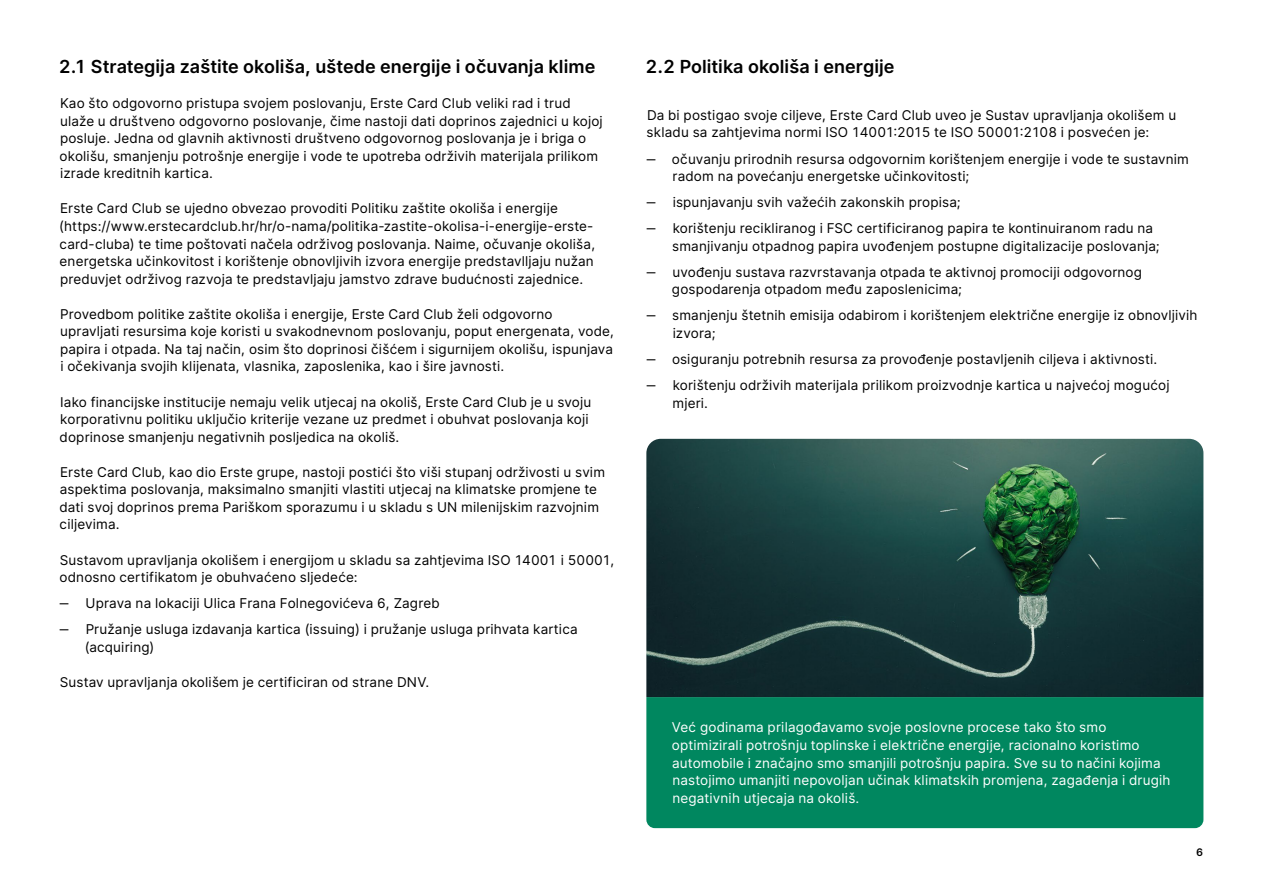
<style>
.page{position:relative;width:1263px;height:893px;background:#fff}
.page>*{position:absolute;margin:0;border:0;box-sizing:border-box;transform-origin:0 0}
.t1{font:600 18px "Inter";letter-spacing:.005em;color:#000}
.t2{font:13.5px/17.5px "Inter";letter-spacing:.01em;color:#000}
.t3{font:13.5px/17.5px "Inter";letter-spacing:.015em;color:#fff}
.t4{font:600 10.5px "Inter";color:#000}
</style>
<div class="page">
<div style="left:646px;top:697px;width:557px;height:131px;background:#00875f"></div>
<img style="left:646px;top:439px;width:557px;height:258px">
<h1 class="t1" style="left:59px;top:53px;width:538px">2.1 Strategija zaštite okoliša, uštede energije i očuvanja klime</h1>
<p class="t2" style="left:60px;top:94px;width:545px">Kao što odgovorno pristupa svojem poslovanju, Erste Card Club veliki rad i trud ulaže u društveno odgovorno poslovanje, čime nastoji dati doprinos zajednici u kojoj posluje. Jedna od glavnih aktivnosti društveno odgovornog poslovanja je i briga o okolišu, smanjenju potrošnje energije i vode te upotreba održivih materijala prilikom izrade kreditnih kartica.</p>
<p class="t2" style="left:59px;top:199px;width:538px">Erste Card Club se ujedno obvezao provoditi Politiku zaštite okoliša i energije (https://www.erstecardclub.hr/hr/o-nama/politika-zastite-okolisa-i-energije-erste&shy;card-cluba) te time poštovati načela održivog poslovanja. Naime, očuvanje okoliša, energetska učinkovitost i korištenje obnovljivih izvora energije predstavlljaju nužan preduvjet održivog razvoja te predstavljaju jamstvo zdrave budućnosti zajednice.</p>
<p class="t2" style="left:60px;top:305px;width:555px">Provedbom politike zaštite okoliša i energije, Erste Card Club želi odgovorno upravljati resursima koje koristi u svakodnevnom poslovanju, poput energenata, vode, papira i otpada. Na taj način, osim što doprinosi čišćem i sigurnijem okolišu, ispunjava i očekivanja svojih klijenata, vlasnika, zaposlenika, kao i šire javnosti.</p>
<p class="t2" style="left:60px;top:393px;width:533px">Iako financijske institucije nemaju velik utjecaj na okoliš, Erste Card Club je u svoju korporativnu politiku uključio kriterije vezane uz predmet i obuhvat poslovanja koji doprinose smanjenju negativnih posljedica na okoliš.</p>
<p class="t2" style="left:60px;top:463px;width:547px">Erste Card Club, kao dio Erste grupe, nastoji postići što viši stupanj održivosti u svim aspektima poslovanja, maksimalno smanjiti vlastiti utjecaj na klimatske promjene te dati svoj doprinos prema Pariškom sporazumu i u skladu s UN milenijskim razvojnim ciljevima.</p>
<p class="t2" style="left:60px;top:550px;width:556px">Sustavom upravljanja okolišem i energijom u skladu sa zahtjevima ISO 14001 i 50001, odnosno certifikatom je obuhvaćeno sljedeće:</p>
<p class="t2" style="left:60px;top:590px;width:381px;line-height:26.1px">‒ Uprava na lokaciji Ulica Frana Folnegovićeva 6, Zagreb ‒</p>
<p class="t2" style="left:85px;top:620px;width:494px">Pružanje usluga izdavanja kartica (issuing) i pružanje usluga prihvata kartica (acquiring)</p>
<p class="t2" style="left:60px;top:673px;width:371px">Sustav upravljanja okolišem je certificiran od strane DNV.</p>
<h1 class="t1" style="left:646px;top:53px;width:250px">2.2 Politika okoliša i energije</h1>
<p class="t2" style="left:647px;top:106px;width:531px">Da bi postigao svoje ciljeve, Erste Card Club uveo je Sustav upravljanja okolišem u skladu sa zahtjevima normi ISO 14001:2015 te ISO 50001:2108 i posvećen je:</p>
<p class="t2" style="left:672px;top:150px;width:518px;text-indent:-26px">‒ očuvanju prirodnih resursa odgovornim korištenjem energije i vode te sustavnim radom na povećanju energetske učinkovitosti;</p>
<p class="t2" style="left:647px;top:193px;width:10px">‒</p>
<p class="t2" style="left:673px;top:193px;width:290px">ispunjavanju svih važećih zakonskih propisa;</p>
<p class="t2" style="left:647px;top:219px;width:10px">‒</p>
<p class="t2" style="left:672px;top:219px;width:489px">korištenju recikliranog i FSC certificiranog papira te kontinuiranom radu na smanjivanju otpadnog papira uvođenjem postupne digitalizacije poslovanja;</p>
<p class="t2" style="left:647px;top:263px;width:10px">‒</p>
<p class="t2" style="left:672px;top:263px;width:472px">uvođenju sustava razvrstavanja otpada te aktivnoj promociji odgovornog gospodarenja otpadom među zaposlenicima;</p>
<p class="t2" style="left:673px;top:306px;width:526px;text-indent:-26px">‒ smanjenju štetnih emisija odabirom i korištenjem električne energije iz obnovljivih izvora;</p>
<p class="t2" style="left:647px;top:346px;width:512px;line-height:26.1px">‒ osiguranju potrebnih resursa za provođenje postavljenih ciljeva i aktivnosti. ‒</p>
<p class="t2" style="left:672px;top:376px;width:499px">korištenju održivih materijala prilikom proizvodnje kartica u najvećoj mogućoj mjeri.</p>
<p class="t3" style="left:672px;top:718px;width:500px">Već godinama prilagođavamo svoje poslovne procese tako što smo optimizirali potrošnju toplinske i električne energije, racionalno koristimo automobile i značajno smo smanjili potrošnju papira. Sve su to načini kojima nastojimo umanjiti nepovoljan učinak klimatskih promjena, zagađenja i drugih negativnih utjecaja na okoliš.</p>
<p class="t4" style="left:1196px;top:844px;width:9px">6</p>
</div>
